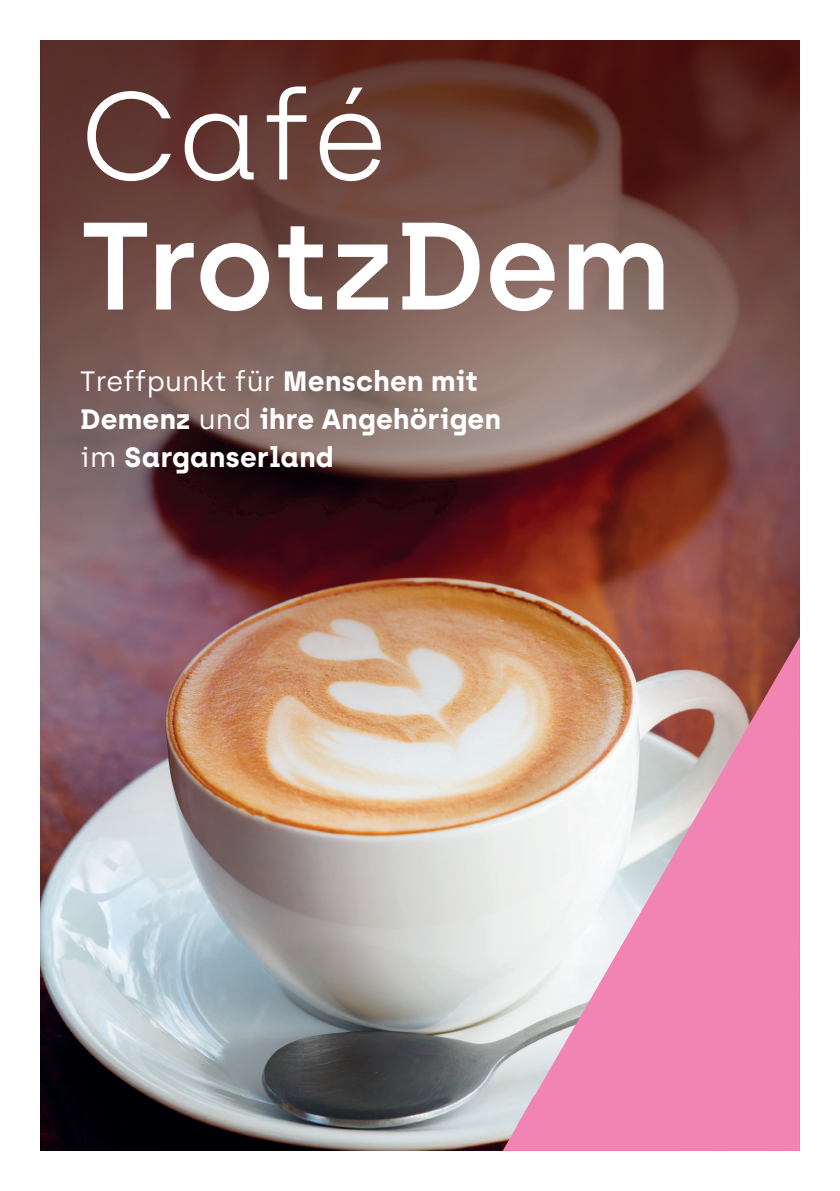
<style>
.page{position:relative;width:840px;height:1191px;background:#fff}
.page>*{position:absolute;margin:0;border:0;box-sizing:border-box;transform-origin:0 0}
.t1{font:600 124px "Archia";color:#fff}
.t2{font:300 124px "Archia";color:#fff}
.t3{font:700 28px/38px "Archia";letter-spacing:.01em;color:#fff}
.s1{font-weight:400}
</style>
<div class="page">
<img style="left:40px;top:40px;width:759px;height:1111px">
<svg style="left:502px;top:637px;width:297px;height:514px;background:#e4a4b6"></svg>
<h1 class="t2" style="left:80px;top:63px;width:309px">Café</h1>
<h1 class="t1" style="left:80px;top:191px;width:592px">TrotzDem</h1>
<p class="t3" style="left:80px;top:362px;width:422px"><span class="s1">Treffpunkt für</span> Menschen mit<br>Demenz <span class="s1">und</span> ihre Angehörigen <span class="s1">im</span> Sarganserland</p>
</div>
